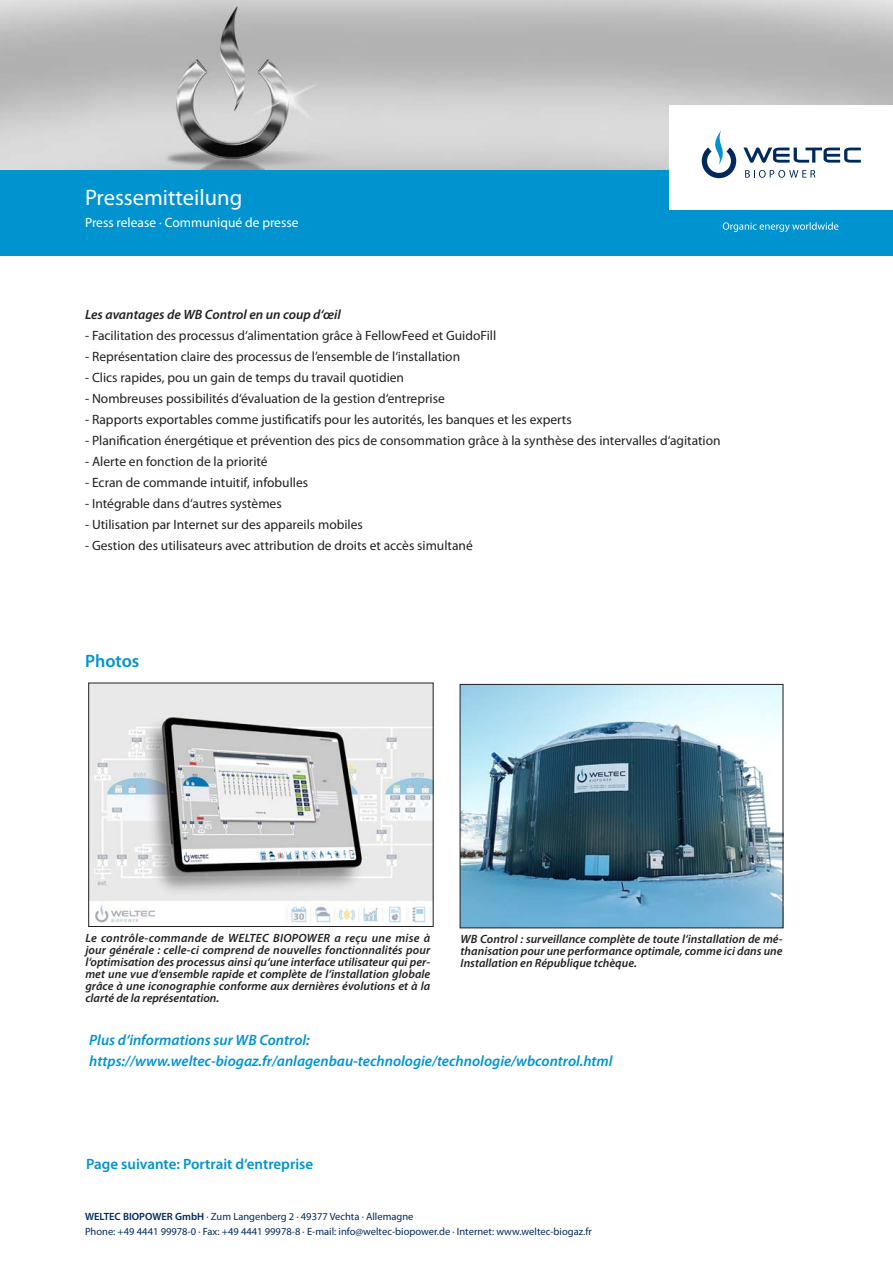
<style>
.page{position:relative;width:893px;height:1263px;background:#fff}
.page>*{position:absolute;margin:0;border:0;box-sizing:border-box;transform-origin:0 0}
.t1{font:22.5px "Myriad Pro";color:#fff}
.Copy{font:600 18px "Myriad Pro";color:#0093d0}
.t2{font:italic 600 15px "Myriad Pro";color:#0093d0}
.Copy-2{font:600 15px "Myriad Pro";color:#0093d0}
.Copy-3{font:13.5px "Myriad Pro";color:#231f20}
.Copy-4{font:italic 600 13.5px "Myriad Pro";color:#231f20}
.t3{font:13.5px "Myriad Pro";color:#fff}
.Copy-5{font:italic 600 12px/12px "Myriad Pro";color:#231f20;text-align:justify}
.t4{font:10.5px "Myriad Pro";color:#00295c}
.s1{font-weight:600}
</style>
<div class="page">
<img style="left:0;top:0;width:893px;height:170px">
<div style="left:0;top:170px;width:893px;height:85px;background:#0093d0"></div>
<div style="left:670px;top:106px;width:223px;height:104px;background:#fff"></div>
<svg style="left:723px;top:222px;width:115px;height:10px"></svg>
<svg style="left:702px;top:130px;width:34px;height:48px"></svg>
<svg style="left:743px;top:147px;width:118px;height:16px"></svg>
<svg style="left:745px;top:170px;width:70px;height:8px"></svg>
<img style="left:91px;top:685px;width:340px;height:239px">
<img style="left:462px;top:686px;width:319px;height:240px">
<div style="left:460px;top:684px;width:323px;height:244px;border:1px solid #231f20"></div>
<p class="t1" style="left:85px;top:184px;width:159px">Pressemitteilung</p>
<p class="t3" style="left:85px;top:214px;width:215px">Press release · Communiqué de presse</p>
<p class="Copy-4" style="left:85px;top:306px;width:257px">Les avantages de WB Control en un coup d‘œil</p>
<p class="Copy-3" style="left:85px;top:327px;width:413px">- Facilitation des processus d‘alimentation grâce à FellowFeed et GuidoFill</p>
<p class="Copy-3" style="left:85px;top:348px;width:377px">- Représentation claire des processus de l’ensemble de l‘installation</p>
<p class="Copy-3" style="left:85px;top:369px;width:321px">- Clics rapides, pou un gain de temps du travail quotidien</p>
<p class="Copy-3" style="left:85px;top:390px;width:361px">- Nombreuses possibilités d‘évaluation de la gestion d‘entreprise</p>
<p class="Copy-3" style="left:85px;top:411px;width:488px">- Rapports exportables comme justificatifs pour les autorités, les banques et les experts</p>
<p class="Copy-3" style="left:85px;top:432px;width:637px">- Planification énergétique et prévention des pics de consommation grâce à la synthèse des intervalles d‘agitation</p>
<p class="Copy-3" style="left:85px;top:453px;width:184px">- Alerte en fonction de la priorité</p>
<p class="Copy-3" style="left:85px;top:474px;width:225px">- Ecran de commande intuitif, infobulles</p>
<p class="Copy-3" style="left:85px;top:495px;width:198px">- Intégrable dans d‘autres systèmes</p>
<p class="Copy-3" style="left:85px;top:516px;width:279px">- Utilisation par Internet sur des appareils mobiles</p>
<p class="Copy-3" style="left:85px;top:537px;width:389px">- Gestion des utilisateurs avec attribution de droits et accès simultané</p>
<p class="Copy" style="left:85px;top:650px;width:56px">Photos</p>
<p class="Copy-5" style="left:85px;top:931px;width:346px">Le contrôle-commande de WELTEC BIOPOWER a reçu une mise à jour générale : celle-ci comprend de nouvelles fonctionnalités pour l‘optimisation des processus ainsi qu‘une interface utilisateur qui per&shy;met une vue d‘ensemble rapide et complète de l‘installation globale grâce à une iconographie conforme aux dernières évolutions et à la clarté de la représentation.</p>
<p class="Copy-5" style="left:461px;top:932px;width:323px">WB Control : surveillance complète de toute l‘installation de mé&shy;thanisation pour une performance optimale, comme ici dans une Installation en République tchèque.</p>
<p class="t2" style="left:89px;top:1030px;width:222px">Plus d‘informations sur WB Control:</p>
<p class="t2" style="left:89px;top:1051px;width:525px">https://www.weltec-biogaz.fr/anlagenbau-technologie/technologie/wbcontrol.html</p>
<p class="Copy-2" style="left:86px;top:1155px;width:229px">Page suivante: Portrait d‘entreprise</p>
<p class="t4" style="left:85px;top:1210px;width:330px"><span class="s1">WELTEC BIOPOWER GmbH</span> · Zum Langenberg 2 · 49377 Vechta · Allemagne</p>
<p class="t4" style="left:85px;top:1225px;width:508px">Phone: +49 4441 99978-0 · Fax: +49 4441 99978-8 · E-mail: info@weltec-biopower.de · Internet: www.weltec-biogaz.fr</p>
</div>
